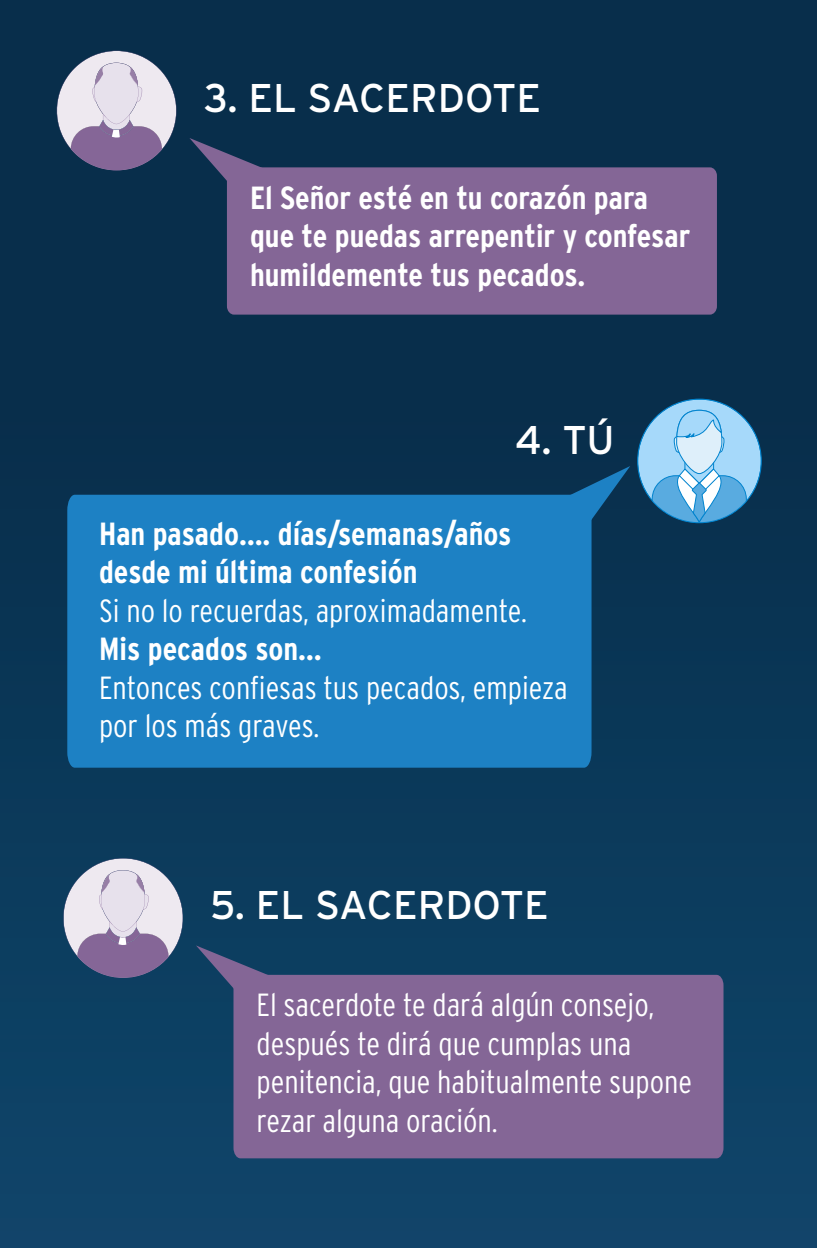
<style>
.page{position:relative;width:817px;height:1248px;background:#fff}
.page>*{position:absolute;margin:0;border:0;box-sizing:border-box;transform-origin:0 0}
.t1{font:40px "Interstate";color:#fff}
.t2{font:300 32px/38.4px "Interstate Condensed";color:#fff}
.t3{font:700 32px/38.4px "Interstate Condensed";color:#fff}
</style>
<div class="page">
<div style="left:0;top:0;width:816px;height:1247px;background:linear-gradient(to bottom,#072944,#0e4367)"></div>
<div style="left:67px;top:494px;width:524px;height:273px;background:#1d81c4"></div>
<svg style="left:518px;top:466px;width:112px;height:77px;background:#135889"></svg>
<div style="left:637px;top:399px;width:124px;height:123px;background:#a6d9fa;border-radius:50%"></div>
<svg style="left:651px;top:410px;width:95px;height:112px"></svg>
<div style="left:233px;top:974px;width:490px;height:184px;background:#846696"></div>
<svg style="left:196px;top:945px;width:121px;height:59px;background:#414f78"></svg>
<svg style="left:63px;top:858px;width:120px;height:119px;background:#a2a3ba"></svg>
<div style="left:227px;top:167px;width:489px;height:147px;background:#846696;border-radius:8px"></div>
<svg style="left:189px;top:138px;width:121px;height:59px"></svg>
<svg style="left:57px;top:51px;width:119px;height:119px;background:#a3a1b7"></svg>
<p class="t1" style="left:204px;top:75px;width:339px">3. EL SACERDOTE</p>
<p class="t3" style="left:250px;top:178px;width:441px">El Señor esté en tu corazón para que te puedas arrepentir y confesar humildemente tus pecados.</p>
<p class="t1" style="left:515px;top:417px;width:101px">4. TÚ</p>
<p class="t3" style="left:99px;top:514px;width:414px">Han pasado…. días/semanas/años desde mi última confesión</p>
<p class="t2" style="left:99px;top:591px;width:429px">Si no lo recuerdas, aproximadamente.</p>
<p class="t3" style="left:99px;top:629px;width:224px">Mis pecados son…</p>
<p class="t2" style="left:99px;top:667px;width:470px">Entonces confiesas tus pecados, empieza por los más graves.</p>
<p class="t1" style="left:210px;top:882px;width:340px">5. EL SACERDOTE</p>
<p class="t2" style="left:256px;top:985px;width:437px">El sacerdote te dará algún consejo, después te dirá que cumplas una penitencia, que habitualmente supone rezar alguna oración.</p>
</div>
